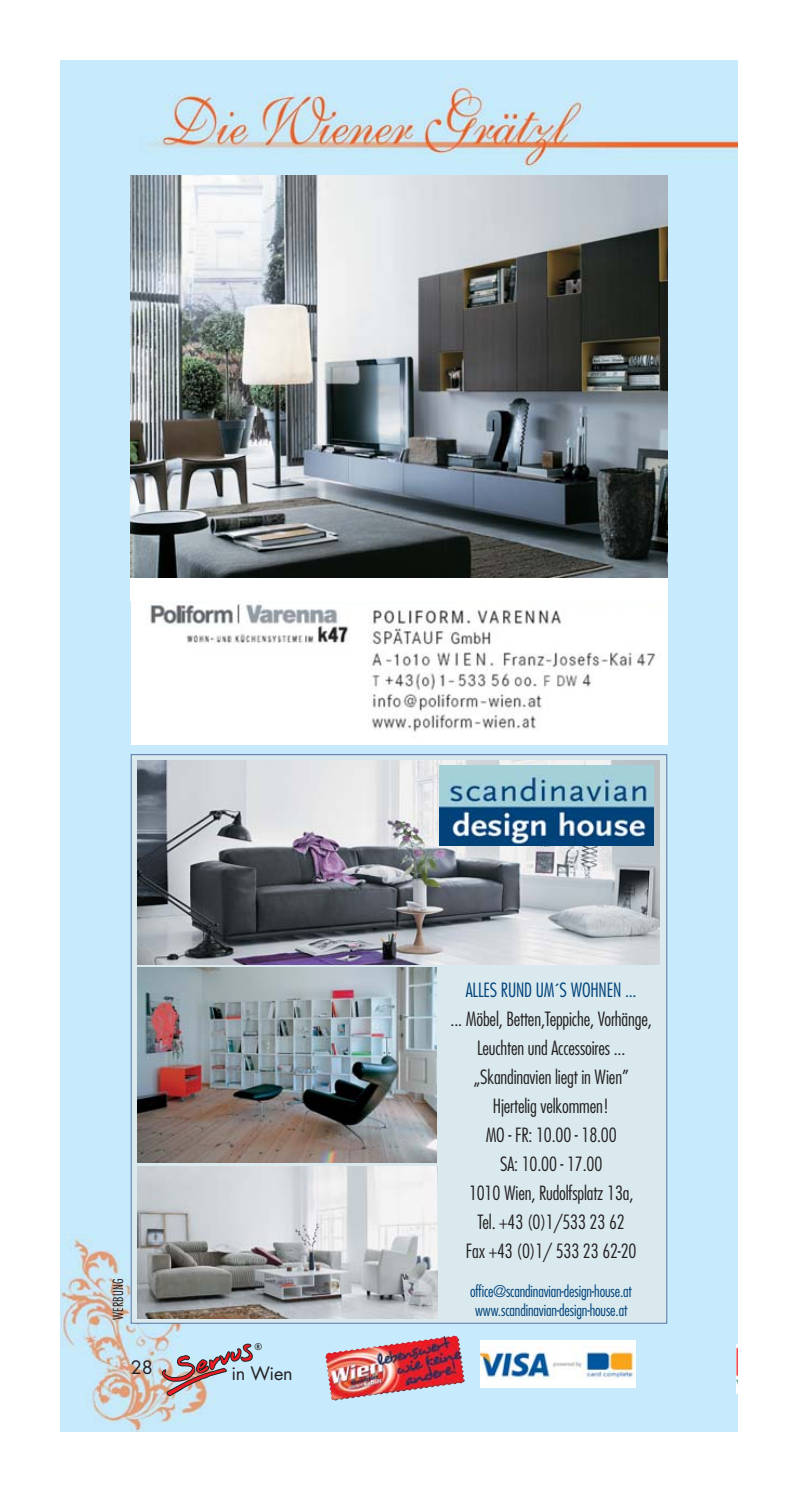
<style>
.page{position:relative;width:798px;height:1499px;background:#fff}
.page>*{position:absolute;margin:0;border:0;box-sizing:border-box;transform-origin:0 0}
.t1{font:300 condensed 19.12px/29px "Futura";letter-spacing:-.01em;color:#231f20;text-align:center}
.t2{font:300 condensed 19.12px "Futura";letter-spacing:-.01em;color:#00427a}
.t3{font:18px "Futura";letter-spacing:-.015em;color:#231f20}
.t4{font:300 condensed 15.75px/19.1px "Futura";letter-spacing:-.01em;color:#00427a;text-align:center}
.t5{font:300 condensed 13.5px "Futura";letter-spacing:.01em;color:#231f20}
.t6{font:500 9px "Futura";color:#231f20}
</style>
<div class="page">
<img style="left:61px;top:61px;width:676px;height:1371px">
<hr style="left:736px;top:1345px;width:1px;height:48px;background:#fff">
<img style="left:736px;top:1347px;width:1px;height:35px">
<svg style="left:162px;top:1343px;width:95px;height:53px;background:#bbb6c0"></svg>
<div style="left:480px;top:1340px;width:155px;height:47px;background:#fff"></div>
<img style="left:480px;top:1345px;width:155px;height:35px">
<img style="left:456px;top:1336px;width:5px;height:20px">
<div style="left:131px;top:755px;width:535px;height:568px;background:#d9e9ee"></div>
<img style="left:137px;top:967px;width:299px;height:195px">
<img style="left:137px;top:1166px;width:300px;height:153px">
<div style="left:131px;top:175px;width:535px;height:570px;background:#fff"></div>
<img style="left:150px;top:601px;width:506px;height:131px">
<img style="left:131px;top:175px;width:535px;height:403px">
<img style="left:138px;top:760px;width:521px;height:204px">
<img style="left:439px;top:766px;width:214px;height:80px">
<p class="t5" style="left:112px;top:1320px;width:43px;rotate:-90deg">WERBUNG</p>
<p class="t3" style="left:131px;top:1359px;width:23px">28</p>
<p class="t6" style="left:254px;top:1342px;width:9px">®</p>
<p class="t3" style="left:231px;top:1365px;width:63px">in Wien</p>
<p class="t2" style="left:465px;top:981px;width:172px">ALLES RUND UM´S WOHNEN ...</p>
<p class="t1" style="left:450px;top:1005px;width:202px">... Möbel, Betten,Teppiche, Vorhänge,<br>Leuchten und Accessoires ... „Skandinavien liegt in Wien”<br>Hjertelig velkommen!<br>MO - FR: 10.00 - 18.00<br>SA: 10.00 - 17.00<br>1010 Wien, Rudolfsplatz 13a,<br>Tel. +43 (0)1/533 23 62<br>Fax +43 (0)1/ 533 23 62-20</p>
<p class="t4" style="left:470px;top:1282px;width:163px">office@scandinavian-design-house.at www.scandinavian-design-house.at</p>
</div>
